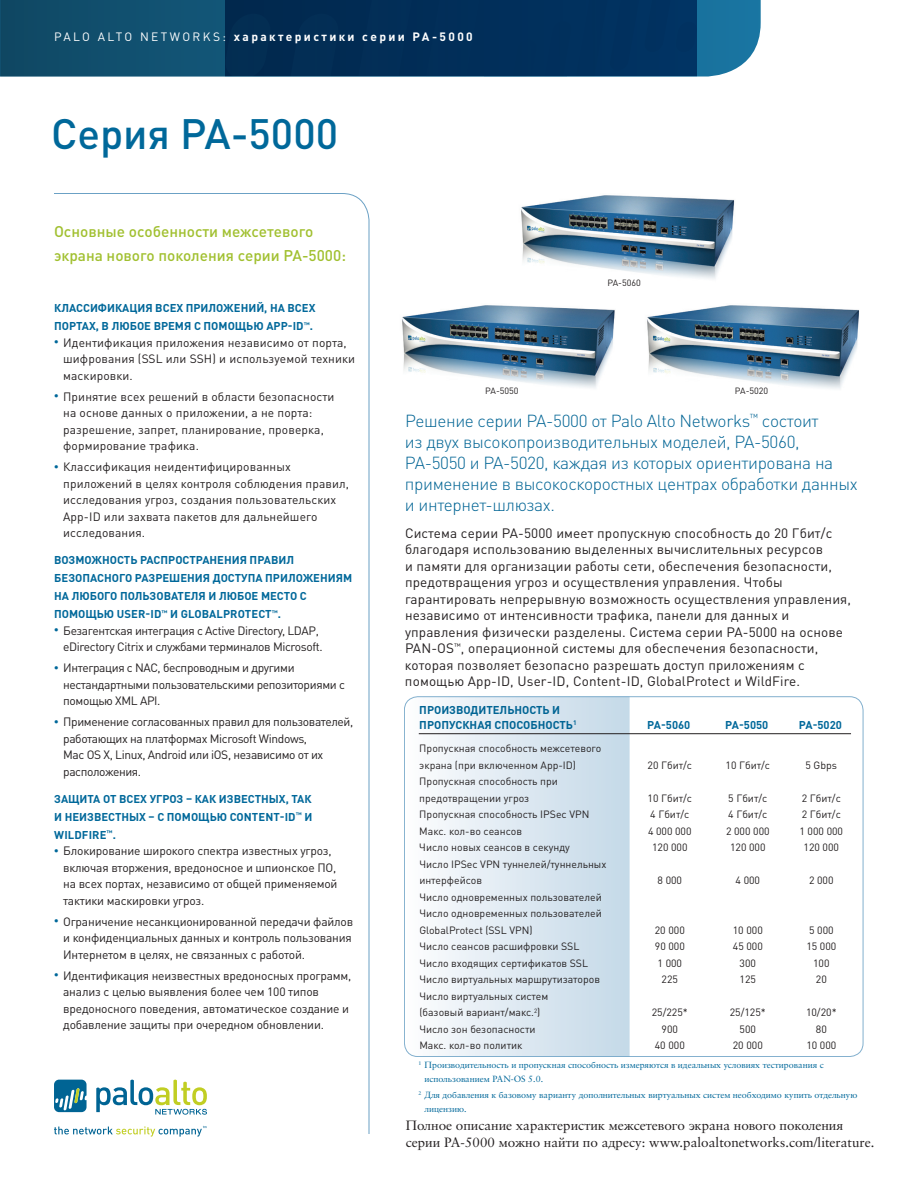
<style>
.page{position:relative;width:918px;height:1188px;background:#fff}
.page>*{position:absolute;margin:0;border:0;box-sizing:border-box;transform-origin:0 0}
.t1{font:500 42px "DIN Pro";color:#00689a}
.t2{font:300 17.25px/21px "DIN Pro";letter-spacing:-.02em;color:#006494}
.t3{font:500 15.3px/24px "DIN Pro";color:#a1c030}
.t4{font:13.5px/16.5px "DIN Pro";letter-spacing:.01em;color:#231f20}
.t5{font:13.5px/16.5px "Sabon Cyr";color:#231f20}
.t6{font:12px/16.5px "DIN Pro";letter-spacing:-.015em;color:#231f20}
.t7{font:12px/16.5px "DIN Pro";letter-spacing:.01em;color:#231f20}
.t8{font:700 12px "DIN Pro";letter-spacing:.2em;color:#fff}
.t9{font:700 11.25px/18px "DIN Pro";color:#00689a}
.t10{font:700 11.25px/15px "DIN Pro";color:#006494}
.t11{font:10.5px/16.5px "DIN Pro";color:#231f20}
.t12{font:9px/13.5px "Sabon Cyr";color:#00689a}
.t13{font:9px "DIN Pro";color:#231f20}
.s1{font-weight:400}
.s2{font-family:"Sabon Cyr";font-size:9px;color:#00689a}
</style>
<div class="page">
<svg style="left:0;top:0;width:761px;height:76px;background:#0a3f65"></svg>
<svg style="left:404px;top:697px;width:226px;height:360px"></svg>
<svg style="left:55px;top:1134px;width:145px;height:3px"></svg>
<svg style="left:54px;top:193px;width:315px;height:941px"></svg>
<img style="left:521px;top:195px;width:214px;height:84px">
<img style="left:402px;top:305px;width:213px;height:83px">
<hr style="left:419px;top:733px;width:432px;height:1px;background:#231f20">
<img style="left:647px;top:305px;width:212px;height:84px">
<p class="t8" style="left:54px;top:28px;width:420px"><span class="s1">PALO ALTO NETWORKS:</span> ХАРАКТЕРИСТИКИ СЕРИИ PA-5000</p>
<h1 class="t1" style="left:51px;top:105px;width:289px">Серия PA-5000</h1>
<p class="t3" style="left:54px;top:219px;width:294px">Основные особенности межсетевого экрана нового поколения серии PA-5000:</p>
<p class="t9" style="left:54px;top:299px;width:263px">КЛАССИФИКАЦИЯ ВСЕХ ПРИЛОЖЕНИЙ, НА ВСЕХ<br>ПОРТАХ, В ЛЮБОЕ ВРЕМЯ С ПОМОЩЬЮ APP-ID<sup>™</sup>.</p>
<p class="t7" style="left:63px;top:334px;width:294px;text-indent:-9px"><span class="s2">•</span> Идентификация приложения независимо от порта, шифрования (SSL или SSH) и используемой техники маскировки.</p>
<p class="t7" style="left:63px;top:388px;width:273px;text-indent:-9px"><span class="s2">•</span> Принятие всех решений в области безопасности на основе данных о приложении, а не порта: разрешение, запрет, планирование, проверка, формирование трафика.</p>
<p class="t7" style="left:63px;top:458px;width:287px;text-indent:-9px"><span class="s2">•</span> Классификация неидентифицированных приложений в целях контроля соблюдения правил, исследования угроз, создания пользовательских App-ID или захвата пакетов для дальнейшего исследования.</p>
<p class="t9" style="left:54px;top:551px;width:300px">ВОЗМОЖНОСТЬ РАСПРОСТРАНЕНИЯ ПРАВИЛ БЕЗОПАСНОГО РАЗРЕШЕНИЯ ДОСТУПА ПРИЛОЖЕНИЯМ НА ЛЮБОГО ПОЛЬЗОВАТЕЛЯ И ЛЮБОЕ МЕСТО С ПОМОЩЬЮ USER-ID<sup>™</sup> И GLOBALPROTECT<sup>™</sup>.</p>
<p class="t6" style="left:63px;top:622px;width:261px;text-indent:-9px"><span class="s2">•</span> Безагентская интеграция с Active Directory, LDAP, eDirectory Citrix и службами терминалов Microsoft.</p>
<p class="t6" style="left:63px;top:659px;width:283px;text-indent:-9px"><span class="s2">•</span> Интеграция с NAC, беспроводным и другими нестандартными пользовательскими репозиториями с помощью XML API.</p>
<p class="t6" style="left:63px;top:713px;width:292px;text-indent:-9px"><span class="s2">•</span> Применение согласованных правил для пользователей, работающих на платформах Microsoft Windows,<br>Mac OS X, Linux, Android или iOS, независимо от их расположения.</p>
<p class="t9" style="left:54px;top:789px;width:260px">ЗАЩИТА ОТ ВСЕХ УГРОЗ – КАК ИЗВЕСТНЫХ, ТАК<br>И НЕИЗВЕСТНЫХ – С ПОМОЩЬЮ CONTENT-ID<sup>™</sup> И<br>WI LDFI RE<sup>™</sup>.</p>
<p class="t6" style="left:63px;top:842px;width:276px;text-indent:-9px"><span class="s2">•</span> Блокирование широкого спектра известных угроз, включая вторжения, вредоносное и шпионское ПО, на всех портах, независимо от общей применяемой тактики маскировки угроз.</p>
<p class="t6" style="left:63px;top:913px;width:292px;text-align:justify;text-indent:-9px"><span class="s2">•</span> Ограничение несанкционированной передачи файлов и конфиденциальных данных и контроль пользования Интернетом в целях, не связанных с работой.</p>
<p class="t6" style="left:63px;top:967px;width:290px;text-indent:-9px"><span class="s2">•</span> Идентификация неизвестных вредоносных программ, анализ с целью выявления более чем 100 типов вредоносного поведения, автоматическое создание и добавление защиты при очередном обновлении.</p>
<p class="t13" style="left:485px;top:384px;width:35px">PA-5050</p>
<p class="t13" style="left:608px;top:277px;width:35px">PA-5060</p>
<p class="t13" style="left:735px;top:385px;width:35px">PA-5020</p>
<p class="t2" style="left:405px;top:410px;width:454px">Решение серии PA-5000 от Palo Alto Networks<sup>™</sup> состоит<br>из двух высокопроизводительных моделей, PA-5060, PA‑5050 и PA-5020, каждая из которых ориентирована на применение в высокоскоростных центрах обработки данных и интернет‑ шлюзах.</p>
<p class="t4" style="left:405px;top:524px;width:448px">Система серии PA-5000 имеет пропускную способность до 20 Гбит/с благодаря использованию выделенных вычислительных ресурсов<br>и памяти для организации работы сети, обеспечения безопасности, предотвращения угроз и осуществления управления. Чтобы гарантировать непрерывную возможность осуществления управления, независимо от интенсивности трафика, панели для данных и управления физически разделены. Система серии PA-5000 на основе PAN-OS<sup>™</sup>, операционной системы для обеспечения безопасности, которая позволяет безопасно разрешать доступ приложениям с помощью App-ID, User-ID, Content-ID, GlobalProtect и WildFire.</p>
<p class="t10" style="left:419px;top:702px;width:159px">П РОИЗВОДИТЕЛЬНОСТЬ И<br>ПРОПУСКНАЯ СПОСОБНОСТЬ<sup>1</sup></p>
<p class="t11" style="left:419px;top:740px;width:184px">Пропускная способность межсетевого экрана (при включенном App-ID)</p>
<p class="t11" style="left:419px;top:773px;width:140px">Пропускная способность при предотвращении угроз</p>
<p class="t9" style="left:647px;top:716px;width:45px">PA-5060</p>
<p class="t9" style="left:725px;top:716px;width:45px">PA-5050</p>
<p class="t9" style="left:799px;top:716px;width:45px">PA-5020</p>
<p class="t11" style="left:648px;top:756px;width:46px">20 Гбит/с</p>
<p class="t11" style="left:726px;top:756px;width:46px">10 Гбит/с</p>
<p class="t11" style="left:806px;top:756px;width:33px">5 Gbps</p>
<p class="t11" style="left:648px;top:789px;width:46px">10 Гбит/с</p>
<p class="t11" style="left:728px;top:789px;width:41px">5 Гбит/с</p>
<p class="t11" style="left:802px;top:789px;width:41px">2 Гбит/с</p>
<p class="t11" style="left:419px;top:806px;width:172px">Пропускная способность IPSec VPN</p>
<p class="t11" style="left:650px;top:806px;width:41px">4 Гбит/с</p>
<p class="t11" style="left:728px;top:806px;width:41px">4 Гбит/с</p>
<p class="t11" style="left:802px;top:806px;width:41px">2 Гбит/с</p>
<p class="t11" style="left:419px;top:822px;width:104px">Макс. кол-во сеансов</p>
<p class="t11" style="left:648px;top:822px;width:45px">4 000 000</p>
<p class="t11" style="left:726px;top:822px;width:45px">2 000 000</p>
<p class="t11" style="left:800px;top:822px;width:45px">1 000 000</p>
<p class="t11" style="left:419px;top:839px;width:152px">Число новых сеансов в секунду</p>
<p class="t11" style="left:652px;top:839px;width:37px">120 000</p>
<p class="t11" style="left:730px;top:839px;width:37px">120 000</p>
<p class="t11" style="left:804px;top:839px;width:37px">120 000</p>
<p class="t11" style="left:419px;top:855px;width:189px">Число IPSec VPN туннелей/туннельных интерфейсов</p>
<p class="t11" style="left:658px;top:872px;width:26px">8 000</p>
<p class="t11" style="left:736px;top:872px;width:26px">4 000</p>
<p class="t11" style="left:809px;top:872px;width:26px">2 000</p>
<p class="t11" style="left:419px;top:888px;width:184px;text-align:justify">Число одновременных пользователей Число одновременных пользователей GlobalProtect (SSL VPN)</p>
<p class="t11" style="left:655px;top:921px;width:32px">20 000</p>
<p class="t11" style="left:733px;top:921px;width:32px">10 000</p>
<p class="t11" style="left:809px;top:921px;width:26px">5 000</p>
<p class="t11" style="left:419px;top:938px;width:162px">Число сеансов расшифровки SSL</p>
<p class="t11" style="left:655px;top:938px;width:32px">90 000</p>
<p class="t11" style="left:733px;top:938px;width:32px">45 000</p>
<p class="t11" style="left:806px;top:938px;width:32px">15 000</p>
<p class="t11" style="left:419px;top:954px;width:170px">Число входящих сертификатов SSL</p>
<p class="t11" style="left:658px;top:954px;width:26px">1 000</p>
<p class="t11" style="left:740px;top:954px;width:18px">300</p>
<p class="t11" style="left:813px;top:954px;width:18px">100</p>
<p class="t11" style="left:419px;top:971px;width:182px">Число виртуальных маршрутизаторов</p>
<p class="t11" style="left:662px;top:971px;width:18px">225</p>
<p class="t11" style="left:740px;top:971px;width:18px">125</p>
<p class="t11" style="left:816px;top:971px;width:12px">20</p>
<p class="t11" style="left:419px;top:987px;width:131px">Число виртуальных систем (базовый вариант/макс.<sup>2</sup>)</p>
<p class="t11" style="left:652px;top:1004px;width:38px">25/225*</p>
<p class="t11" style="left:730px;top:1004px;width:38px">25/125*</p>
<p class="t11" style="left:806px;top:1004px;width:32px">10/20*</p>
<p class="t11" style="left:419px;top:1020px;width:118px">Число зон безопасности</p>
<p class="t11" style="left:662px;top:1020px;width:18px">900</p>
<p class="t11" style="left:740px;top:1020px;width:18px">500</p>
<p class="t11" style="left:816px;top:1020px;width:12px">80</p>
<p class="t11" style="left:419px;top:1037px;width:105px">Макс. кол-во политик</p>
<p class="t11" style="left:655px;top:1037px;width:32px">40 000</p>
<p class="t11" style="left:733px;top:1037px;width:32px">20 000</p>
<p class="t11" style="left:806px;top:1037px;width:32px">10 000</p>
<p class="t12" style="left:425px;top:1059px;width:401px;text-indent:-6px"><sup>1</sup> Производительность и пропускная способность измеряются в идеальных условиях тестирования с использованием PAN-OS 5.0.</p>
<p class="t12" style="left:425px;top:1089px;width:434px;text-indent:-6px"><sup>2</sup> Для добавления к базовому варианту дополнительных виртуальных систем необходимо купить отдельную лицензию.</p>
<p class="t5" style="left:406px;top:1117px;width:470px">Полное описание характеристик межсетевого экрана нового поколения серии PA-5000 можно найти по адресу: www.paloaltonetworks.com/literature.</p>
</div>
